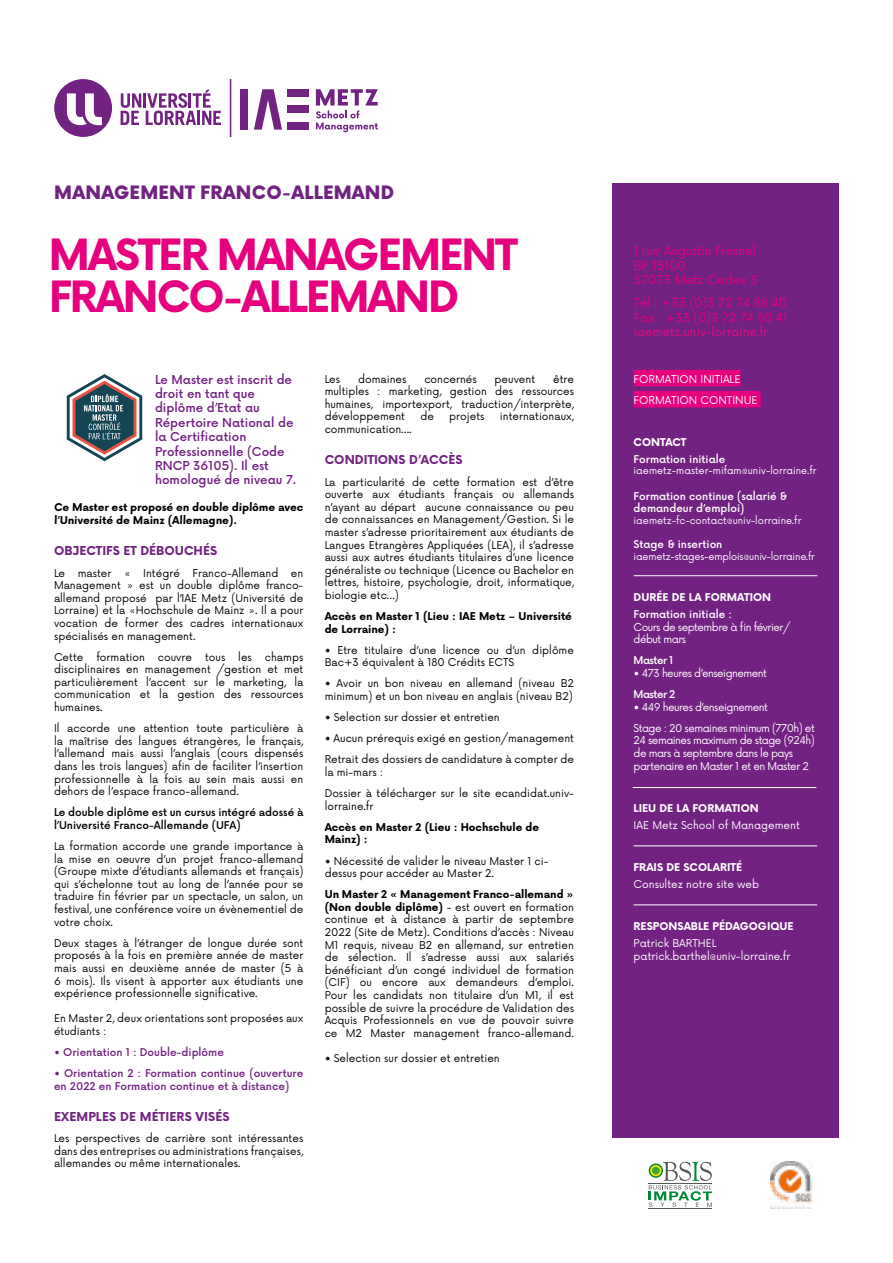
<style>
.page{position:relative;width:893px;height:1263px;background:#fff}
.page>*{position:absolute;margin:0;border:0;box-sizing:border-box;transform-origin:0 0}
.t1{font:700 42px/42px "Now";letter-spacing:-.045em;color:#e6007d}
.t2{font:900 18px "Now Alt";letter-spacing:.015em;color:#722381}
.t3{font:500 12px/14.4px "Now";color:#722381}
.t4{font:12px/14.4px "Now";color:#e6007e}
.t5{font:700 12px "Now";color:#722381}
.t6{font:12px "Now";color:#e50b7e}
.t7{font:10.5px/12.6px "Now Alt";color:#000;text-align:justify}
.t8{font:10.5px/12.6px "Now";letter-spacing:-.05em;color:#fff}
.t9{font:700 10.5px/12.6px "Now Alt";color:#000}
.t10{font:10.5px/21.1px "Now";color:#fff}
.t11{font:500 10.5px/12.6px "Now";color:#fff}
.t12{font:500 10.5px/12.6px "Now Alt";color:#712380}
.t13{font:700 10.5px "Now";color:#fff}
.t14{font:500 10.5px/12.6px "Now Alt";color:#000}
.t15{font:9.75px "Now";color:#fff}
.t16{font:9.75px "Now";letter-spacing:-.02em;color:#fff}
.s1{font-weight:400}
.s2{font-weight:700}
</style>
<div class="page">
<img style="left:770px;top:1162px;width:43px;height:47px">
<hr style="left:649px;top:1208px;width:63px;height:1px;background:#575756">
<svg style="left:649px;top:1162px;width:63px;height:45px"></svg>
<div style="left:612px;top:183px;width:227px;height:955px;background:#722381"></div>
<div style="left:634px;top:370px;width:107px;height:16px;background:#e6007d"></div>
<div style="left:634px;top:391px;width:127px;height:16px;background:#e6007d"></div>
<svg style="left:67px;top:374px;width:75px;height:87px"></svg>
<hr style="left:634px;top:575px;width:183px;height:1px;background:#fff">
<hr style="left:230px;top:79px;width:1px;height:58px;background:#722381">
<svg style="left:121px;top:90px;width:100px;height:35px"></svg>
<svg style="left:54px;top:79px;width:58px;height:58px"></svg>
<div style="left:287px;top:89px;width:21px;height:8px;background:#722381"></div>
<div style="left:240px;top:89px;width:8px;height:41px;background:#722381"></div>
<div style="left:287px;top:106px;width:21px;height:7px;background:#722381"></div>
<div style="left:287px;top:122px;width:21px;height:8px;background:#722381"></div>
<svg style="left:254px;top:89px;width:28px;height:41px"></svg>
<svg style="left:316px;top:89px;width:62px;height:43px"></svg>
<hr style="left:634px;top:845px;width:183px;height:1px;background:#fff">
<hr style="left:633px;top:787px;width:183px;height:1px;background:#fff">
<hr style="left:634px;top:904px;width:183px;height:1px;background:#fff">
<h2 class="t2" style="left:54px;top:179px;width:341px">MANAGEMENT FRANCO-ALLEMAND</h2>
<h1 class="t1" style="left:49px;top:233px;width:470px">MASTER MANAGEMENT<br>FRANCO-ALLEMAND</h1>
<p class="t3" style="left:155px;top:371px;width:143px">Le Master est inscrit de droit en tant que diplôme d’Etat au<br>Répertoire National de la Certification<br>Professionnelle (Code<br>RNCP 36105). Il est homologué de niveau 7.</p>
<p class="t9" style="left:54px;top:501px;width:251px">Ce Master est proposé en double diplôme avec l’Université de Mainz (Allemagne).</p>
<p class="t5" style="left:54px;top:542px;width:165px">OBJECTIFS ET DÉBOUCHÉS</p>
<p class="t7" style="left:54px;top:566px;width:251px">Le master « Intégré Franco-Allemand en Management » est un double diplôme franco&shy;allemand proposé par l’IAE Metz (Université de Lorraine) et la «Hochschule de Mainz ». Il a pour vocation de former des cadres internationaux spécialisés en management.</p>
<p class="t7" style="left:54px;top:650px;width:251px">Cette formation couvre tous les champs disciplinaires en management /gestion et met particulièrement l’accent sur le marketing, la communication et la gestion des ressources humaines.</p>
<p class="t7" style="left:54px;top:721px;width:251px">Il accorde une attention toute particulière à la maîtrise des langues étrangères, le français, l’allemand mais aussi l’anglais (cours dispensés dans les trois langues) afin de faciliter l’insertion professionnelle à la fois au sein mais aussi en dehors de l’espace franco-allemand.</p>
<p class="t14" style="left:54px;top:806px;width:251px">Le double diplôme est un cursus intégré adossé à l’Université Franco-Allemande (UFA)</p>
<p class="t7" style="left:54px;top:839px;width:251px">La formation accorde une grande importance à la mise en oeuvre d’un projet franco-allemand (Groupe mixte d’étudiants allemands et français) qui s’échelonne tout au long de l’année pour se traduire fin février par un spectacle, un salon, un festival, une conférence voire un évènementiel de votre choix.</p>
<p class="t7" style="left:54px;top:936px;width:251px">Deux stages à l’étranger de longue durée sont proposés à la fois en première année de master mais aussi en deuxième année de master (5 à 6 mois). Ils visent à apporter aux étudiants une expérience professionnelle significative.</p>
<p class="t7" style="left:54px;top:1011px;width:251px">En Master 2, deux orientations sont proposées aux étudiants :</p>
<p class="t12" style="left:54px;top:1045px;width:171px"><span class="s1">•</span> Orientation 1 : Double-diplôme</p>
<p class="t12" style="left:54px;top:1066px;width:251px"><span class="s1">•</span> Orientation 2 : Formation continue (ouverture en 2022 en Formation continue et à distance)</p>
<p class="t5" style="left:54px;top:1108px;width:177px">EXEMPLES DE MÉTIERS VISÉS</p>
<p class="t7" style="left:54px;top:1131px;width:251px">Les perspectives de carrière sont intéressantes dans des entreprises ou administrations françaises, allemandes ou même internationales.</p>
<p class="t7" style="left:325px;top:372px;width:17px">Les</p>
<p class="t7" style="left:358px;top:372px;width:50px">domaines</p>
<p class="t7" style="left:424px;top:372px;width:54px">concernés</p>
<p class="t7" style="left:495px;top:372px;width:42px">peuvent</p>
<p class="t7" style="left:325px;top:372px;width:251px;text-indent:228px">être multiples : marketing, gestion des ressources humaines, importexport, traduction/interprète, développement</p>
<p class="t7" style="left:420px;top:410px;width:15px">de</p>
<p class="t7" style="left:449px;top:410px;width:37px">projets</p>
<p class="t7" style="left:500px;top:410px;width:76px">internationaux,</p>
<p class="t7" style="left:325px;top:422px;width:89px">communication….</p>
<p class="t5" style="left:325px;top:451px;width:139px">CONDITIONS D’ACCÈS</p>
<p class="t7" style="left:325px;top:475px;width:251px">La particularité de cette formation est d’être ouverte aux étudiants français ou allemands n’ayant au départ aucune connaissance ou peu de connaissances en Management/Gestion. Si le master s’adresse prioritairement aux étudiants de Langues Etrangères Appliquées (LEA), il s’adresse aussi aux autres étudiants titulaires d’une licence généraliste ou technique (Licence ou Bachelor en lettres, histoire, psychologie, droit, informatique, biologie etc…)</p>
<p class="t9" style="left:325px;top:610px;width:249px">Accès en Master 1 (Lieu : IAE Metz – Université de Lorraine) :</p>
<p class="t7" style="left:325px;top:643px;width:251px">• Etre titulaire d’une licence ou d’un diplôme<br>Bac+3 équivalent à 180 Crédits ECTS</p>
<p class="t7" style="left:325px;top:677px;width:251px">• Avoir un bon niveau en allemand (niveau B2 minimum) et un bon niveau en anglais (niveau B2)</p>
<p class="t7" style="left:325px;top:710px;width:177px">• Selection sur dossier et entretien</p>
<p class="t7" style="left:325px;top:727px;width:251px;line-height:21.1px">• Aucun prérequis exigé en gestion/management<br>Retrait des dossiers de candidature à compter de</p>
<p class="t7" style="left:325px;top:761px;width:251px;line-height:21.1px">la mi-mars :<br>Dossier à télécharger sur le site ecandidat.univ-</p>
<p class="t7" style="left:325px;top:799px;width:50px">lorraine.fr</p>
<p class="t9" style="left:325px;top:820px;width:216px">Accès en Master 2 (Lieu : Hochschule de<br>Mainz) :</p>
<p class="t7" style="left:325px;top:854px;width:225px">• Nécessité de valider le niveau Master 1 ci&shy;dessus pour accéder au Master 2.</p>
<p class="t7" style="left:325px;top:887px;width:251px"><span class="s2">Un Master 2 « Management Franco-allemand » (Non double diplôme)</span> - est ouvert en formation continue et à distance à partir de septembre 2022 (Site de Metz). Conditions d’accès : Niveau M1 requis, niveau B2 en allemand, sur entretien de sélection. Il s’adresse aussi aux salariés bénéficiant d’un congé individuel de formation (CIF) ou encore aux demandeurs d’emploi.<br>Pour les candidats non titulaire d’un M1, il est possible de suivre la procédure de Validation des Acquis Professionnels en vue de pouvoir suivre ce M2 Master management franco-allemand.</p>
<p class="t7" style="left:325px;top:1051px;width:177px">• Selection sur dossier et entretien</p>
<p class="t4" style="left:634px;top:243px;width:125px">1 rue Augustin Fresnel<br>BP 15100<br>57073 Metz Cedex 3</p>
<p class="t4" style="left:634px;top:295px;width:155px">Tél : +33 (0)3 72 74 88 40<br>Fax : +33 (0)3 72 74 88 41</p>
<p class="t6" style="left:634px;top:322px;width:136px">iaemetz.univ-lorraine.fr</p>
<p class="t10" style="left:634px;top:367px;width:125px">FORMATION INITIALE<br>FORMATION CONTINUE</p>
<p class="t13" style="left:634px;top:434px;width:54px">CONTACT</p>
<p class="t11" style="left:634px;top:452px;width:93px">Formation initiale</p>
<p class="t15" style="left:634px;top:463px;width:184px">iaemetz-master-mifam@univ-lorraine.fr</p>
<p class="t11" style="left:634px;top:489px;width:155px">Formation continue (salarié &amp; demandeur d’emploi)</p>
<p class="t15" style="left:634px;top:513px;width:169px">iaemetz-fc-contact@univ-lorraine.fr</p>
<p class="t11" style="left:634px;top:538px;width:90px">Stage &amp; insertion</p>
<p class="t16" style="left:634px;top:549px;width:183px">iaemetz-stages-emplois@univ-lorraine.fr</p>
<p class="t13" style="left:634px;top:590px;width:139px">DURÉE DE LA FORMATION</p>
<p class="t11" style="left:634px;top:607px;width:100px">Formation initiale :</p>
<p class="t8" style="left:634px;top:620px;width:158px">Cours de septembre à fin février/ début mars</p>
<p class="t11" style="left:634px;top:654px;width:41px">Master 1</p>
<p class="t8" style="left:634px;top:666px;width:135px">• 473 heures d’enseignement</p>
<p class="t11" style="left:634px;top:687px;width:43px">Master 2</p>
<p class="t8" style="left:634px;top:696px;width:183px;line-height:21.1px">• 449 heures d’enseignement<br>Stage : 20 semaines minimum (770h) et</p>
<p class="t8" style="left:634px;top:734px;width:183px">24 semaines maximum de stage (924h) de mars à septembre dans le pays partenaire en Master 1 et en Master 2</p>
<p class="t13" style="left:634px;top:800px;width:127px">LIEU DE LA FORMATION</p>
<p class="t10" style="left:634px;top:814px;width:168px">IAE Metz School of Management</p>
<p class="t13" style="left:634px;top:859px;width:110px">FRAIS DE SCOLARITÉ</p>
<p class="t10" style="left:634px;top:873px;width:127px">Consultez notre site web</p>
<p class="t13" style="left:634px;top:918px;width:162px">RESPONSABLE PÉDAGOGIQUE</p>
<p class="t10" style="left:634px;top:936px;width:158px;line-height:12.6px">Patrick BARTHEL patrick.barthel@univ-lorraine.fr</p>
</div>
